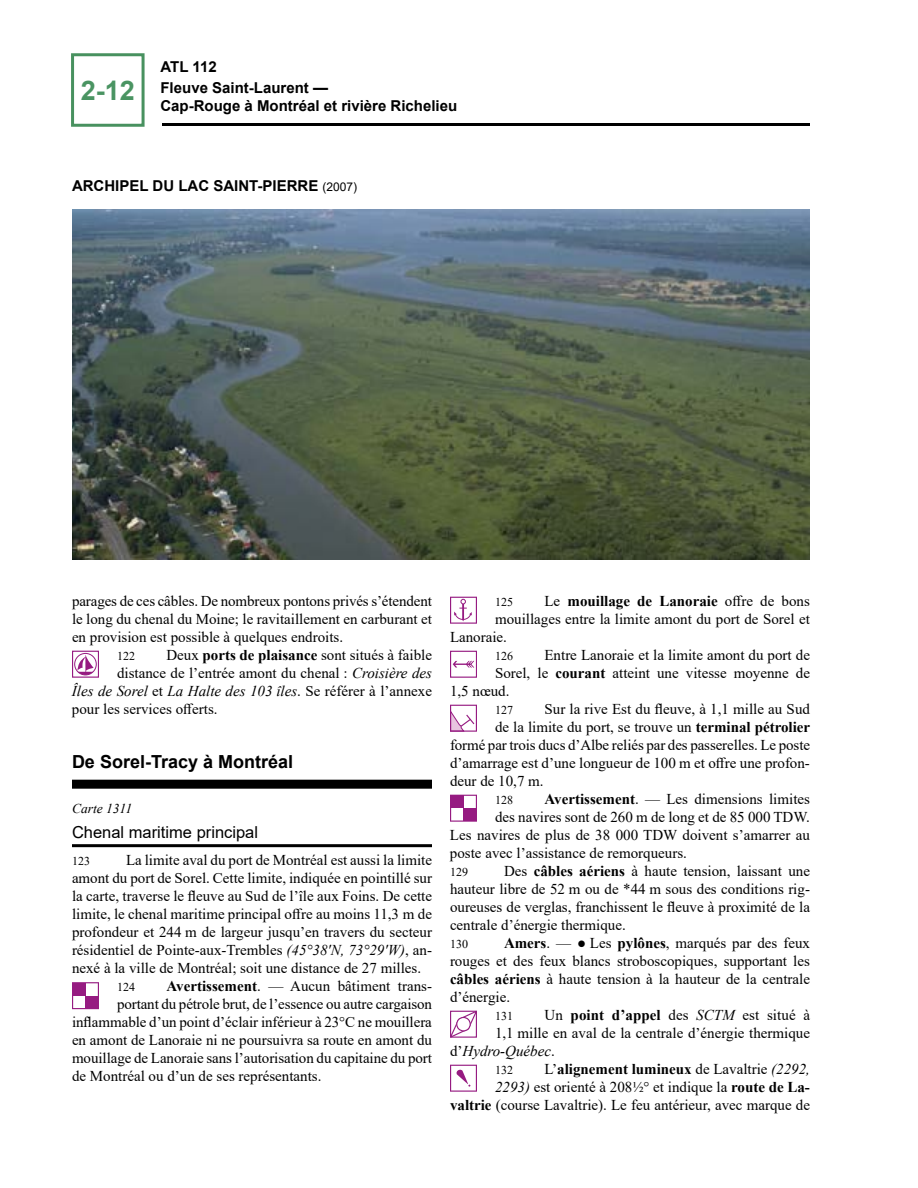
<style>
.page{position:relative;width:918px;height:1188px;background:#fff}
.page>*{position:absolute;margin:0;border:0;box-sizing:border-box;transform-origin:0 0}
.t1{font:700 27px "Arial";color:#4a9462}
.t2{font:700 18px "Arial";color:#000}
.t3{font:16.5px "Arial";color:#000}
.t4{font:15px/18px "Times New Roman";color:#000;text-align:justify}
.t5{font:700 15px/21.3px "Arial";color:#000}
.t6{font:italic 15px "Times New Roman";color:#000}
.t7{font:700 15px "Times New Roman";color:#000}
.t8{font:italic 13.5px "Times New Roman";color:#000}
.t9{font:12px "Times New Roman";color:#000}
.s1{font-weight:400;font-size:12px}
.s2{font-weight:700}
.s3{font-style:italic}
.s4{font-style:normal}
.s5{font-weight:400}
</style>
<div class="page">
<hr style="left:162px;top:123px;width:648px;height:3px;background:#000">
<div style="left:71px;top:53px;width:74px;height:74px;border:3px solid #48915f"></div>
<div style="left:72px;top:780px;width:360px;height:9px;background:#000"></div>
<hr style="left:72px;top:844px;width:360px;height:3px;background:#000">
<div style="left:72px;top:651px;width:27px;height:27px;border:1px solid #961b81"></div>
<div style="left:74px;top:653px;width:23px;height:22px;border:1px solid #961b81;border-radius:50%"></div>
<svg style="left:77px;top:655px;width:17px;height:20px"></svg>
<svg style="left:72px;top:982px;width:27px;height:27px"></svg>
<svg style="left:450px;top:597px;width:27px;height:27px"></svg>
<svg style="left:453px;top:661px;width:21px;height:7px"></svg>
<div style="left:450px;top:651px;width:27px;height:27px;border:1px solid #961b81"></div>
<svg style="left:450px;top:705px;width:27px;height:27px"></svg>
<svg style="left:450px;top:795px;width:27px;height:27px"></svg>
<svg style="left:452px;top:1013px;width:23px;height:23px"></svg>
<div style="left:450px;top:1011px;width:27px;height:27px;border:1px solid #951e81"></div>
<svg style="left:450px;top:1065px;width:27px;height:27px"></svg>
<img style="left:72px;top:209px;width:738px;height:350px">
<h1 class="t1" style="left:81px;top:72px;width:56px">2-12</h1>
<p class="t5" style="left:160px;top:56px;width:169px">ATL 112<br>Fleuve Saint-Laurent —</p>
<p class="t5" style="left:160px;top:96px;width:298px">Cap-Rouge à Montréal et rivière Richelieu</p>
<p class="t5" style="left:72px;top:175px;width:287px">ARCHIPEL DU LAC SAINT-PIERRE <span class="s1">(2007)</span></p>
<p class="t4" style="left:72px;top:591px;width:362px">parages de ces câbles. De nombreux pontons privés s’étendent le long du chenal du Moine; le ravitaillement en carburant et en provision est possible à quelques endroits.</p>
<p class="t9" style="left:117px;top:647px;width:19px">122</p>
<p class="t4" style="left:166px;top:645px;width:267px">Deux <span class="s2">ports de plaisance</span> sont situés à faible</p>
<p class="t4" style="left:117px;top:663px;width:316px">distance de l’entrée amont du chenal : <span class="s3">Croisière des</span></p>
<p class="t6" style="left:72px;top:680px;width:362px">Îles de Sorel <span class="s4">et</span> La Halte des 103 îles<span class="s4">. Se référer à l’annexe</span></p>
<p class="t4" style="left:72px;top:699px;width:147px">pour les services offerts.</p>
<p class="t2" style="left:72px;top:749px;width:223px">De Sorel-Tracy à Montréal</p>
<p class="t8" style="left:72px;top:799px;width:62px">Carte 1311</p>
<p class="t3" style="left:72px;top:821px;width:188px">Chenal maritime principal</p>
<p class="t9" style="left:72px;top:853px;width:19px">123</p>
<p class="t4" style="left:72px;top:851px;width:362px;text-indent:54px">La limite aval du port de Montréal est aussi la limite amont du port de Sorel. Cette limite, indiquée en pointillé sur la carte, traverse le fleuve au Sud de l’île aux Foins. De cette limite, le chenal maritime principal offre au moins 11,3 m de profondeur et 244 m de largeur jusqu’en travers du secteur résidentiel de Pointe-aux-Trembles <span class="s3">(45°38'N, 73°29'W)</span>, an&shy;nexé à la ville de Montréal; soit une distance de 27 milles.</p>
<p class="t9" style="left:117px;top:979px;width:19px">124</p>
<p class="t4" style="left:166px;top:977px;width:267px"><span class="s2">Avertissement</span>. — Aucun bâtiment trans-</p>
<p class="t4" style="left:117px;top:995px;width:317px">portant du pétrole brut, de l’essence ou autre cargaison</p>
<p class="t4" style="left:72px;top:1013px;width:361px">inflammable d’un point d’éclair inférieur à 23°C ne mouillera</p>
<p class="t4" style="left:72px;top:1031px;width:362px">en amont de Lanoraie ni ne poursuivra sa route en amont du</p>
<p class="t4" style="left:72px;top:1049px;width:362px">mouillage de Lanoraie sans l’autorisation du capitaine du port</p>
<p class="t4" style="left:72px;top:1067px;width:251px">de Montréal ou d’un de ses représentants.</p>
<p class="t9" style="left:495px;top:593px;width:19px">125</p>
<p class="t7" style="left:544px;top:590px;width:267px"><span class="s5">Le</span> mouillage de Lanoraie <span class="s5">offre de bons</span></p>
<p class="t4" style="left:495px;top:609px;width:317px">mouillages entre la limite amont du port de Sorel et</p>
<p class="t4" style="left:450px;top:627px;width:59px">Lanoraie.</p>
<p class="t9" style="left:495px;top:647px;width:19px">126</p>
<p class="t4" style="left:544px;top:645px;width:267px">Entre Lanoraie et la limite amont du port de</p>
<p class="t4" style="left:495px;top:663px;width:317px">Sorel, le <span class="s2">courant</span> atteint une vitesse moyenne de</p>
<p class="t4" style="left:450px;top:681px;width:61px">1,5 nœud.</p>
<p class="t9" style="left:495px;top:701px;width:19px">127</p>
<p class="t4" style="left:544px;top:699px;width:267px">Sur la rive Est du fleuve, à 1,1 mille au Sud</p>
<p class="t4" style="left:495px;top:717px;width:317px">de la limite du port, se trouve un <span class="s2">terminal pétrolier</span></p>
<p class="t4" style="left:450px;top:735px;width:362px">formé par trois ducs d’Albe reliés par des passerelles. Le poste</p>
<p class="t4" style="left:450px;top:753px;width:361px">d’amarrage est d’une longueur de 100 m et offre une profon-</p>
<p class="t4" style="left:450px;top:771px;width:95px">deur de 10,7 m.</p>
<p class="t9" style="left:495px;top:791px;width:19px">128</p>
<p class="t4" style="left:544px;top:789px;width:267px"><span class="s2">Avertissement</span>. — Les dimensions limites</p>
<p class="t4" style="left:495px;top:807px;width:316px">des navires sont de 260 m de long et de 85 000 TDW.</p>
<p class="t4" style="left:450px;top:825px;width:362px">Les navires de plus de 38 000 TDW doivent s’amarrer au</p>
<p class="t4" style="left:450px;top:843px;width:239px">poste avec l’assistance de remorqueurs.</p>
<p class="t9" style="left:450px;top:863px;width:19px">129</p>
<p class="t4" style="left:450px;top:861px;width:362px;text-indent:54px">Des <span class="s2">câbles aériens</span> à haute tension, laissant une hauteur libre de 52 m ou de *44 m sous des conditions rig&shy;oureuses de verglas, franchissent le fleuve à proximité de la centrale d’énergie thermique.</p>
<p class="t9" style="left:450px;top:935px;width:19px">130</p>
<p class="t4" style="left:450px;top:933px;width:362px;text-indent:54px"><span class="s2">Amers</span>. — ● Les <span class="s2">pylônes</span>, marqués par des feux rouges et des feux blancs stroboscopiques, supportant les <span class="s2">câbles aériens</span> à haute tension à la hauteur de la centrale d’énergie.</p>
<p class="t9" style="left:495px;top:1007px;width:19px">131</p>
<p class="t4" style="left:544px;top:1005px;width:267px">Un <span class="s2">point d’appel</span> des <span class="s3">SCTM</span> est situé à</p>
<p class="t4" style="left:495px;top:1023px;width:317px">1,1 mille en aval de la centrale d’énergie thermique</p>
<p class="t6" style="left:450px;top:1040px;width:106px"><span class="s4">d’</span>Hydro-Québec<span class="s4">.</span></p>
<p class="t9" style="left:495px;top:1061px;width:19px">132</p>
<p class="t4" style="left:450px;top:1059px;width:362px;text-align:right">L’<span class="s2">alignement lumineux</span> de Lavaltrie <span class="s3">(2292,<br>2293)</span> est orienté à 208½° et indique la <span class="s2">route de La&shy;valtrie</span> (course Lavaltrie). Le feu antérieur, avec marque de</p>
</div>
